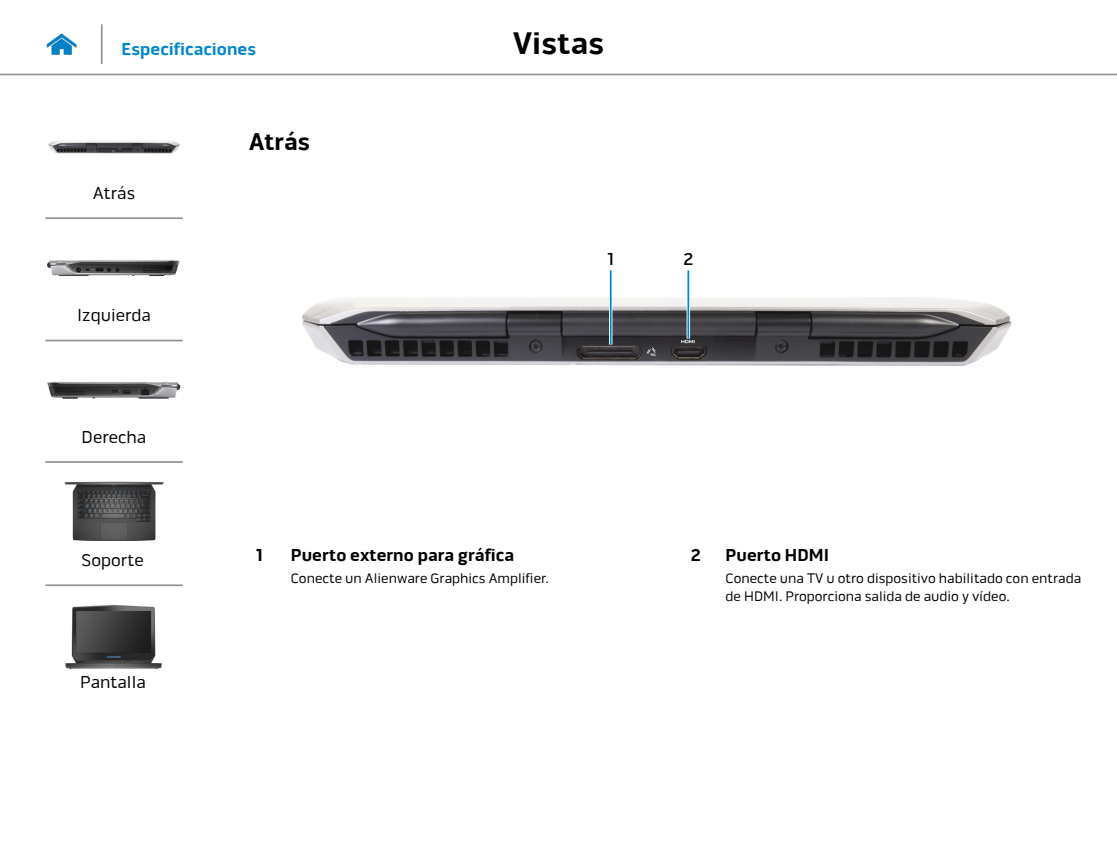
<style>
.page{position:relative;width:1117px;height:844px;background:#fff}
.page>*{position:absolute;margin:0;border:0;box-sizing:border-box;transform-origin:0 0}
.t1{font:700 31.5px "Pill Alt 600 mg";letter-spacing:.01em;color:#000}
.Head2{font:700 24.5px "Pill Alt 600 mg";color:#000}
.Callout_Head{font:700 17.5px "Pill Alt 600 mg";color:#000}
.t2{font:17.5px "Pill Alt 600 mg";color:#000}
.Hyperlink{font:700 17.5px "Pill Alt 600 mg";color:#0087cc}
.Callout-L{font:500 17.5px "Pill Alt 600 mg";color:#000}
.Callout_description{font:14px/17.5px "Pill Alt 600 mg";color:#000}
</style>
<div class="page">
<hr style="left:0;top:74px;width:1116px;height:1px;background:#939598">
<img style="left:46px;top:33px;width:31px;height:22px">
<img style="left:302px;top:297px;width:710px;height:69px">
<hr style="left:609px;top:270px;width:3px;height:74px;background:#fff">
<hr style="left:609px;top:270px;width:2px;height:74px;background:#0087cc">
<svg style="left:686px;top:270px;width:4px;height:68px"></svg>
<hr style="left:687px;top:270px;width:2px;height:68px;background:#0087cc">
<hr style="left:101px;top:24px;width:2px;height:40px;background:#939598">
<img style="left:48px;top:141px;width:132px;height:13px">
<img style="left:47px;top:260px;width:133px;height:16px">
<img style="left:47px;top:381px;width:134px;height:18px">
<img style="left:64px;top:481px;width:100px;height:59px">
<img style="left:65px;top:604px;width:97px;height:66px">
<hr style="left:45px;top:217px;width:138px;height:2px;background:#939598">
<hr style="left:45px;top:339px;width:138px;height:2px;background:#939598">
<hr style="left:45px;top:461px;width:138px;height:2px;background:#939598">
<hr style="left:45px;top:584px;width:138px;height:2px;background:#939598">
<p class="Hyperlink" style="left:122px;top:38px;width:136px">Especificaciones</p>
<h1 class="t1" style="left:512px;top:25px;width:93px">Vistas</h1>
<p class="t2" style="left:93px;top:182px;width:44px">Atrás</p>
<p class="t2" style="left:77px;top:305px;width:75px">Izquierda</p>
<p class="t2" style="left:82px;top:427px;width:66px">Derecha</p>
<p class="t2" style="left:81px;top:549px;width:64px">Soporte</p>
<p class="t2" style="left:80px;top:672px;width:67px">Pantalla</p>
<p class="Head2" style="left:249px;top:127px;width:63px">Atrás</p>
<p class="Callout-L" style="left:607px;top:249px;width:8px">1</p>
<p class="Callout-L" style="left:683px;top:249px;width:11px">2</p>
<p class="Callout_Head" style="left:256px;top:544px;width:8px">1</p>
<p class="Callout_Head" style="left:291px;top:544px;width:225px">Puerto externo para gráfica</p>
<p class="Callout_description" style="left:291px;top:569px;width:259px">Conecte un Alienware Graphics Amplifier.</p>
<p class="Callout_Head" style="left:690px;top:544px;width:11px">2</p>
<p class="Callout_Head" style="left:725px;top:544px;width:105px">Puerto HDMI</p>
<p class="Callout_description" style="left:725px;top:569px;width:357px">Conecte una TV u otro dispositivo habilitado con entrada de HDMI. Proporciona salida de audio y vídeo.</p>
</div>
